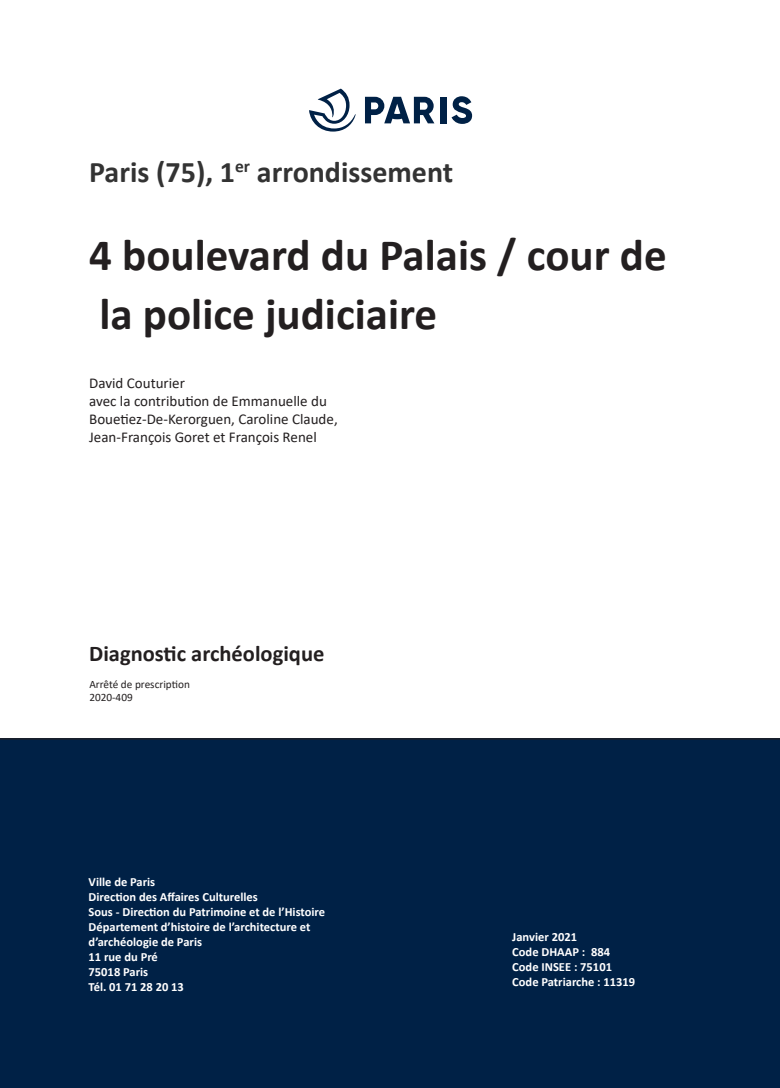
<style>
.page{position:relative;width:780px;height:1088px;background:#fff}
.page>*{position:absolute;margin:0;border:0;box-sizing:border-box;transform-origin:0 0}
.t1{font:700 45px/58.4px "Calibri";color:#231f20}
.t2{font:700 30px "Calibri";color:#333}
.t3{font:700 22.5px "Calibri";color:#231f20}
.t4{font:15px/18px "Calibri";color:#231f20}
.t5{font:700 12.5px/15px "Calibri";color:#fff}
.t6{font:11.25px/13.5px "Calibri";color:#231f20}
</style>
<div class="page">
<div style="left:0;top:739px;width:780px;height:349px;background:#002146"></div>
<hr style="left:0;top:738px;width:780px;height:1px;background:#231f20">
<div style="left:440px;top:97px;width:6px;height:26px;background:#002146"></div>
<svg style="left:365px;top:97px;width:69px;height:26px"></svg>
<svg style="left:451px;top:96px;width:21px;height:28px"></svg>
<svg style="left:309px;top:89px;width:46px;height:43px"></svg>
<h2 class="t2" style="left:89px;top:151px;width:365px">Paris (75), 1<sup>er</sup> arrondissement</h2>
<h1 class="t1" style="left:89px;top:226px;width:579px">4 boulevard du Palais / cour de la police judiciaire</h1>
<p class="t4" style="left:89px;top:374px;width:250px">David Couturier<br>avec la contribution de Emmanuelle du Bouetiez-De-Kerorguen, Caroline Claude, Jean-François Goret et François Renel</p>
<h3 class="t3" style="left:89px;top:637px;width:237px">Diagnostic archéologique</h3>
<p class="t6" style="left:89px;top:677px;width:102px">Arrêté de prescription<br>2020-409</p>
<p class="t5" style="left:89px;top:874px;width:238px">Ville de Paris<br>Direction des Affaires Culturelles<br>Sous - Direction du Patrimoine et de l’Histoire<br>Département d’histoire de l’architecture et d’archéologie de Paris<br>11 rue du Pré<br>75018 Paris<br>Tél. 01 71 28 20 13</p>
<p class="t5" style="left:512px;top:929px;width:124px">Janvier 2021<br>Code DHAAP : 884<br>Code INSEE : 75101<br>Code Patriarche : 11319</p>
</div>
